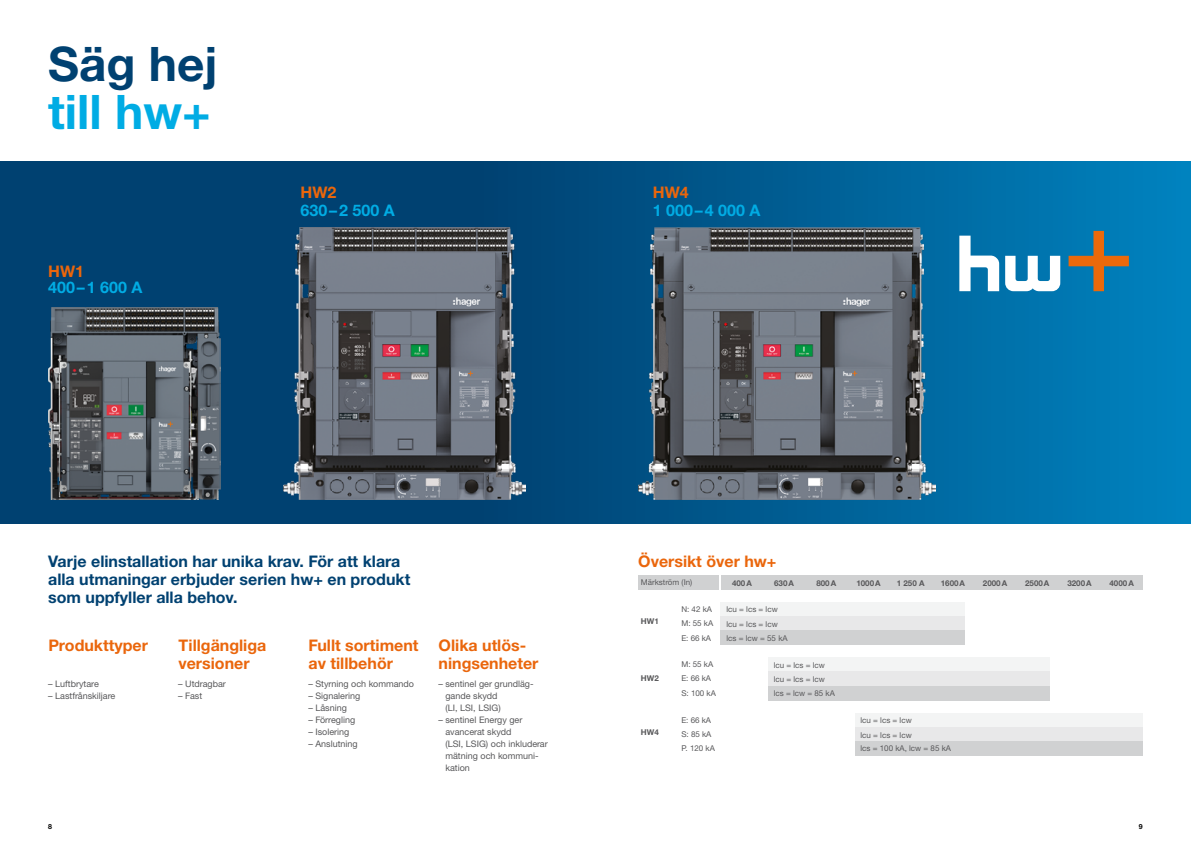
<style>
.page{position:relative;width:1191px;height:842px;background:#fff}
.page>*{position:absolute;margin:0;border:0;box-sizing:border-box;transform-origin:0 0}
.t1{font:700 47.6px "Helvetica Neue LTW1 G";color:#00ace4}
.t2{font:700 47.6px "Helvetica Neue LTW1 G";color:#004171}
.t3{font:700 16px/18px "Helvetica Neue LTW1 G";color:#004171}
.t4{font:700 16px/18px "Helvetica Neue LTW1 G";color:#ea660c}
.t5{font:700 16px "Helvetica Neue LTW1 G";color:#00ace4}
.t6{font:9px/12px "Helvetica Neue LTW1 G";color:#58585a}
.t7{font:8px/14.1px "Helvetica Neue LTW1 G";color:#58585a}
.t8{font:700 8px "Helvetica Neue LTW1 G";color:#58585a}
.t9{font:700 7px "Helvetica Neue LTW1 G";color:#000}
</style>
<div class="page">
<svg style="left:0;top:162px;width:1191px;height:361px;background:#00598e"></svg>
<img style="left:638px;top:227px;width:297px;height:273px">
<img style="left:284px;top:227px;width:241px;height:273px">
<svg style="left:959px;top:236px;width:101px;height:55px"></svg>
<svg style="left:1068px;top:231px;width:60px;height:60px;background:#4a747e"></svg>
<img style="left:48px;top:308px;width:173px;height:192px">
<div style="left:638px;top:576px;width:80px;height:14px;background:#d0d1d2"></div>
<div style="left:721px;top:576px;width:421px;height:14px;background:#d0d1d2"></div>
<div style="left:721px;top:602px;width:243px;height:14px;background:#f3f4f4"></div>
<div style="left:721px;top:616px;width:243px;height:15px;background:#e8e8e9"></div>
<div style="left:721px;top:631px;width:243px;height:14px;background:#d0d1d2"></div>
<div style="left:768px;top:658px;width:282px;height:14px;background:#f3f4f4"></div>
<div style="left:768px;top:672px;width:282px;height:14px;background:#e8e8e9"></div>
<div style="left:768px;top:686px;width:282px;height:14px;background:#d0d1d2"></div>
<div style="left:855px;top:713px;width:287px;height:14px;background:#f3f4f4"></div>
<div style="left:855px;top:727px;width:287px;height:14px;background:#e8e8e9"></div>
<div style="left:855px;top:741px;width:287px;height:14px;background:#d0d1d2"></div>
<h1 class="t2" style="left:48px;top:35px;width:171px">Säg hej</h1>
<h1 class="t1" style="left:48px;top:83px;width:164px">till hw+</h1>
<h2 class="t4" style="left:48px;top:262px;width:37px">HW1</h2>
<h2 class="t5" style="left:48px;top:278px;width:96px">400–1 600 A</h2>
<h2 class="t4" style="left:300px;top:184px;width:37px">HW2</h2>
<h2 class="t5" style="left:300px;top:201px;width:96px">630–2 500 A</h2>
<h2 class="t4" style="left:653px;top:184px;width:37px">HW4</h2>
<h2 class="t5" style="left:653px;top:201px;width:109px">1 000–4 000 A</h2>
<h2 class="t3" style="left:48px;top:553px;width:364px">Varje elinstallation har unika krav. För att klara alla utmaningar erbjuder serien hw+ en produkt som uppfyller alla behov.</h2>
<h2 class="t4" style="left:48px;top:637px;width:101px">Produkttyper</h2>
<h2 class="t4" style="left:178px;top:637px;width:89px">Tillgängliga versioner</h2>
<h2 class="t4" style="left:308px;top:637px;width:111px">Fullt sortiment av tillbehör</h2>
<h2 class="t4" style="left:438px;top:637px;width:101px">Olika utlös&shy;ningsenheter</h2>
<p class="t6" style="left:48px;top:678px;width:52px">– Luftbrytare</p>
<p class="t6" style="left:48px;top:690px;width:69px">– Lastfrånskiljare</p>
<p class="t6" style="left:308px;top:678px;width:107px">– Styrning och kommando</p>
<p class="t6" style="left:308px;top:690px;width:53px">– Signalering</p>
<p class="t6" style="left:308px;top:702px;width:40px">– Låsning</p>
<p class="t6" style="left:308px;top:714px;width:48px">– Förregling</p>
<p class="t6" style="left:308px;top:726px;width:42px">– Isolering</p>
<p class="t6" style="left:308px;top:738px;width:51px">– Anslutning</p>
<p class="t6" style="left:445px;top:678px;width:90px;text-indent:-7px">– sentinel ger grundläg&shy;gande skydd<br>(LI, LSI, LSIG)</p>
<p class="t6" style="left:445px;top:714px;width:104px;text-indent:-7px">– sentinel Energy ger avancerat skydd<br>(LSI, LSIG) och inkluderar mätning och kommuni&shy;kation</p>
<p class="t6" style="left:178px;top:678px;width:49px">– Utdragbar</p>
<p class="t6" style="left:178px;top:690px;width:25px">– Fast</p>
<h2 class="t4" style="left:638px;top:553px;width:140px">Översikt över hw+</h2>
<p class="t7" style="left:641px;top:575px;width:53px">Märkström (In)</p>
<p class="t8" style="left:774px;top:578px;width:21px">630A</p>
<p class="t8" style="left:816px;top:578px;width:21px">800A</p>
<p class="t8" style="left:856px;top:578px;width:26px">1000A</p>
<p class="t8" style="left:897px;top:578px;width:29px">1 250 A</p>
<p class="t8" style="left:940px;top:578px;width:26px">1600A</p>
<p class="t8" style="left:983px;top:578px;width:26px">2000A</p>
<p class="t8" style="left:1025px;top:578px;width:26px">2500A</p>
<p class="t8" style="left:1067px;top:578px;width:26px">3200A</p>
<p class="t8" style="left:1109px;top:578px;width:26px">4000A</p>
<p class="t8" style="left:641px;top:617px;width:19px">HW1</p>
<p class="t8" style="left:732px;top:578px;width:21px">400A</p>
<p class="t7" style="left:681px;top:602px;width:32px">N: 42 kA</p>
<p class="t7" style="left:726px;top:602px;width:63px">lcu = lcs = lcw lcu = lcs = lcw lcs = lcw = 55 kA</p>
<p class="t7" style="left:773px;top:658px;width:63px">lcu = lcs = lcw lcu = lcs = lcw lcs = lcw = 85 kA</p>
<p class="t7" style="left:681px;top:616px;width:33px">M: 55 kA</p>
<p class="t7" style="left:681px;top:631px;width:31px">E: 66 kA</p>
<p class="t7" style="left:681px;top:657px;width:33px">M: 55 kA</p>
<p class="t7" style="left:681px;top:671px;width:31px">E: 66 kA</p>
<p class="t8" style="left:641px;top:674px;width:19px">HW2</p>
<p class="t7" style="left:681px;top:686px;width:36px">S: 100 kA</p>
<p class="t8" style="left:641px;top:728px;width:19px">HW4</p>
<p class="t7" style="left:681px;top:713px;width:31px">E: 66 kA</p>
<p class="t7" style="left:681px;top:727px;width:32px">S: 85 kA</p>
<p class="t7" style="left:681px;top:741px;width:35px">P. 120 kA</p>
<p class="t7" style="left:860px;top:713px;width:92px">lcu = lcs = lcw<br>lcu = lcs = lcw<br>lcs = 100 kA, lcw = 85 kA</p>
<p class="t9" style="left:48px;top:822px;width:5px">8</p>
<p class="t9" style="left:1138px;top:822px;width:5px">9</p>
</div>
